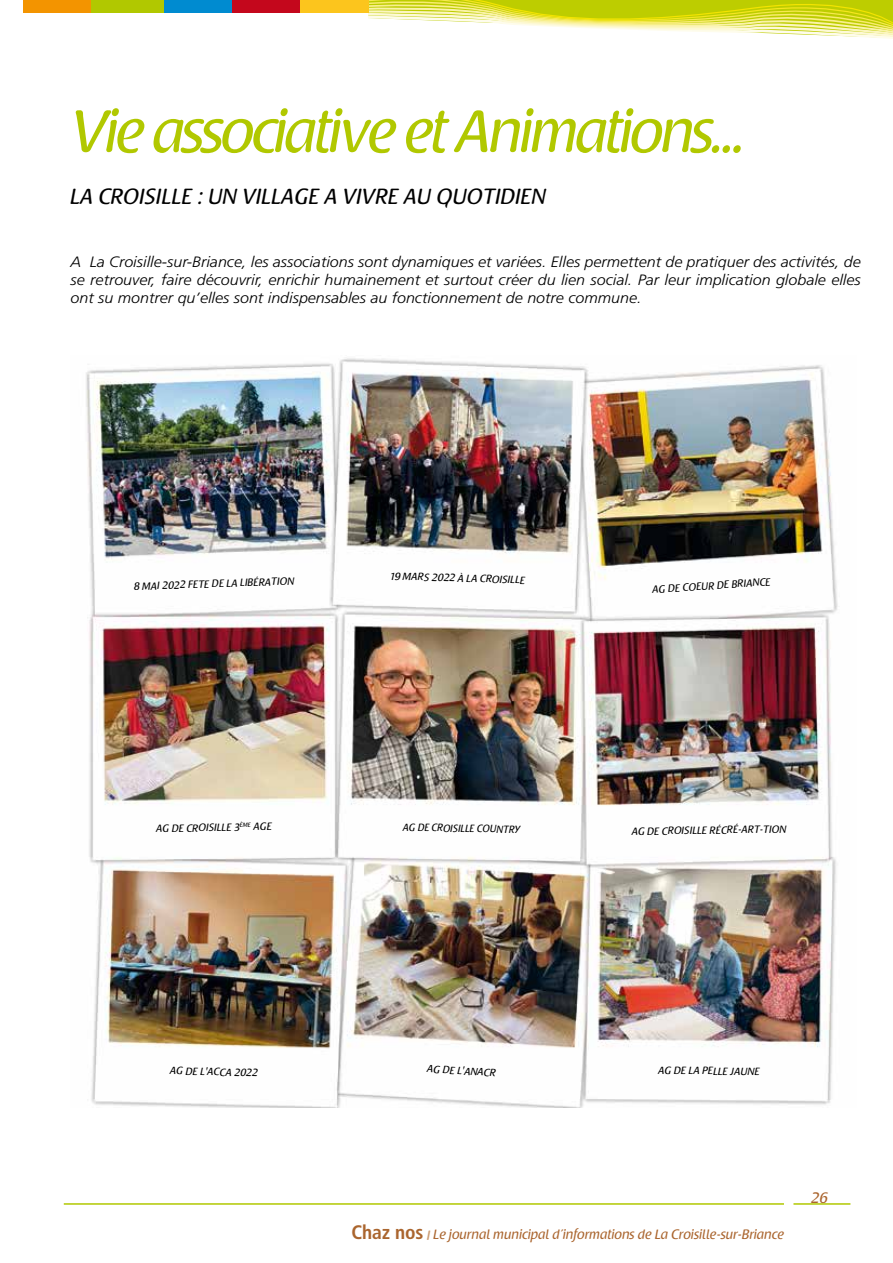
<style>
.page{position:relative;width:893px;height:1263px;background:#fff}
.page>*{position:absolute;margin:0;border:0;box-sizing:border-box;transform-origin:0 0}
.t1{font:60px "Raspoutine Classic";letter-spacing:-.05em;color:#b1c800}
.t2{font:21.75px "Raspoutine Classic";color:#000}
.t3{font:italic 300 15px/18px "Frutiger LT Std";color:#000;text-align:justify;scale:1.07 1}
.t4{font:15px "Raspoutine Classic";color:#aa652e}
.t5{font:13.5px "Raspoutine Classic";color:#aa652e}
.t6{font:10.5px "Raspoutine Classic";color:#000}
.t7{font:10.5px "Raspoutine Classic";color:#000;scale:.95 1}
.s1{font-family:"Frutiger LT Std";font-weight:700;font-stretch:condensed;font-size:19.5px}
.s2{font-family:"Raspoutine";font-weight:500;color:#cb9e76}
</style>
<div class="page">
<hr style="left:64px;top:1203px;width:720px;height:2px;background:#b1c800">
<hr style="left:793px;top:1203px;width:57px;height:2px;background:#b1c800">
<svg style="left:368px;top:0;width:525px;height:39px"></svg>
<div style="left:24px;top:0;width:68px;height:13px;background:#f39400"></div>
<div style="left:92px;top:0;width:72px;height:13px;background:#b1c800"></div>
<div style="left:164px;top:0;width:68px;height:13px;background:#008bd0"></div>
<div style="left:232px;top:0;width:68px;height:13px;background:#c4071c"></div>
<div style="left:300px;top:0;width:68px;height:13px;background:#fcc51d"></div>
<img style="left:86px;top:358px;width:752px;height:749px">
<h1 class="t1" style="left:70px;top:98px;width:677px">Vie associative et Animations...</h1>
<h2 class="t2" style="left:70px;top:184px;width:477px">LA CROISILLE : UN VILLAGE A VIVRE AU QUOTIDIEN</h2>
<p class="t3" style="left:71px;top:253px;width:740px">A La Croisille-sur-Briance, les associations sont dynamiques et variées. Elles permettent de pratiquer des activités, de se retrouver, faire découvrir, enrichir humainement et surtout créer du lien social. Par leur implication globale elles ont su montrer qu’elles sont indispensables au fonctionnement de notre commune.</p>
<p class="t6" style="left:134px;top:581px;width:162px;rotate:-2deg">8 MAI 2022 FETE DE LA LIBÉRATION</p>
<p class="t6" style="left:156px;top:823px;width:117px;rotate:-1deg">AG DE CROISILLE 3<sup>ÈME</sup> AGE</p>
<p class="t6" style="left:391px;top:570px;width:136px;rotate:2deg">19 MARS 2022 À LA CROISILLE</p>
<p class="t7" style="left:403px;top:821px;width:125px;rotate:1deg">AG DE CROISILLE COUNTRY</p>
<p class="t6" style="left:652px;top:584px;width:120px;rotate:-4deg">AG DE COEUR DE BRIANCE</p>
<p class="t6" style="left:631px;top:825px;width:156px;rotate:-1deg">AG DE CROISILLE RÉCRÉ-ART-TION</p>
<p class="t6" style="left:170px;top:1065px;width:89px;rotate:1deg">AG DE L'ACCA 2022</p>
<p class="t6" style="left:427px;top:1063px;width:71px;rotate:3deg">AG DE L'ANACR</p>
<p class="t6" style="left:658px;top:1064px;width:103px;rotate:1deg">AG DE LA PELLE JAUNE</p>
<p class="t5" style="left:351px;top:1226px;width:434px"><span class="s1">Chaz nos</span> <span class="s2">I</span> Le journal municipal d’informations de La Croisille-sur-Briance</p>
<p class="t4" style="left:811px;top:1189px;width:18px">26</p>
</div>
